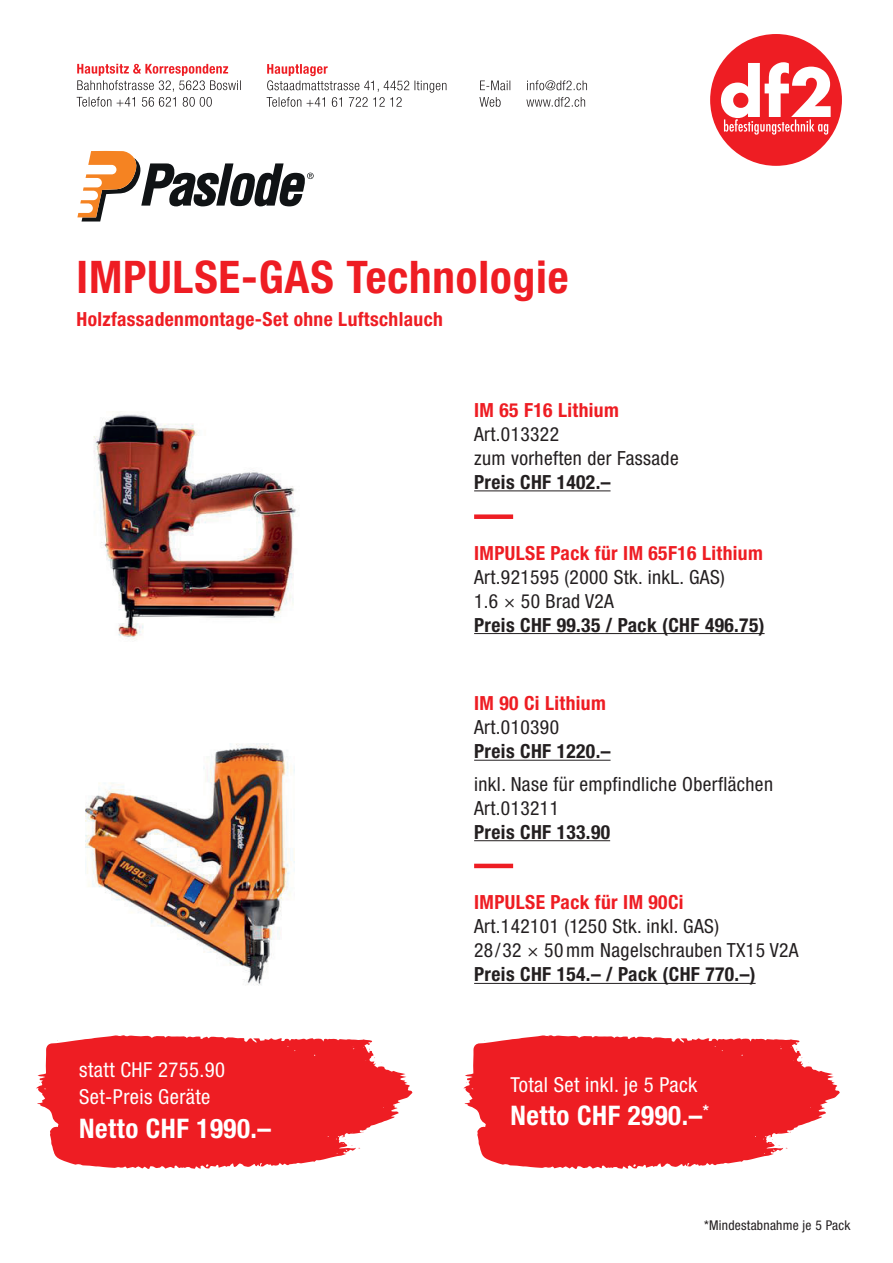
<style>
.page{position:relative;width:893px;height:1263px;background:#fff}
.page>*{position:absolute;margin:0;border:0;box-sizing:border-box;transform-origin:0 0}
.t1{font:700 condensed 45px "Helvetica Neue";letter-spacing:.02em;color:#ee1d23}
.t2{font:700 condensed 27px "Helvetica Neue";letter-spacing:.02em;color:#fff}
.t3{font:condensed 20.7px/27px "Helvetica Neue";letter-spacing:.02em;color:#fff}
.t4{font:condensed 19.5px/24px "Helvetica Neue";letter-spacing:.02em;color:#231f20}
.t5{font:700 condensed 19.5px "Helvetica Neue";letter-spacing:.02em;color:#ee1d23}
.t6{font:700 condensed 19.5px "Helvetica Neue";letter-spacing:.02em;color:#231f20}
.t7{font:condensed 13.5px "Helvetica Neue";letter-spacing:.02em;color:#231f20}
</style>
<div class="page">
<img style="left:85px;top:743px;width:210px;height:243px">
<div style="left:710px;top:34px;width:132px;height:132px;background:#ee1d23;border-radius:50%"></div>
<svg style="left:721px;top:62px;width:110px;height:73px"></svg>
<svg style="left:267px;top:64px;width:179px;height:43px"></svg>
<svg style="left:77px;top:64px;width:164px;height:43px"></svg>
<svg style="left:479px;top:97px;width:106px;height:10px"></svg>
<svg style="left:480px;top:80px;width:107px;height:10px"></svg>
<hr style="left:474px;top:490px;width:136px;height:1px;background:#231f20">
<hr style="left:474px;top:983px;width:282px;height:1px;background:#231f20">
<hr style="left:474px;top:633px;width:291px;height:1px;background:#231f20">
<hr style="left:474px;top:760px;width:136px;height:1px;background:#231f20">
<hr style="left:474px;top:840px;width:136px;height:1px;background:#231f20">
<img style="left:93px;top:414px;width:203px;height:225px">
<svg style="left:77px;top:151px;width:237px;height:70px"></svg>
<svg style="left:36px;top:1035px;width:376px;height:134px;fill:#ee1d23"></svg>
<svg style="left:345px;top:1139px;width:15px;height:10px"></svg>
<svg style="left:463px;top:1035px;width:377px;height:134px;fill:#ee1d23"></svg>
<svg style="left:772px;top:1139px;width:8px;height:7px"></svg>
<div style="left:474px;top:514px;width:39px;height:5px;background:#ee1d23"></div>
<hr style="left:474px;top:864px;width:39px;height:4px;background:#ee1d23">
<h1 class="t1" style="left:77px;top:250px;width:494px">IMPULSE-GAS Technologie</h1>
<p class="t5" style="left:77px;top:307px;width:368px">Holzfassadenmontage-Set ohne Luftschlauch</p>
<p class="t5" style="left:474px;top:398px;width:146px">IM 65 F16 Lithium</p>
<p class="t4" style="left:474px;top:422px;width:206px">Art.013322<br>zum vorheften der Fassade</p>
<p class="t6" style="left:474px;top:470px;width:138px">Preis CHF 1402.–</p>
<p class="t5" style="left:474px;top:541px;width:290px">IMPULSE Pack für IM 65F16 Lithium</p>
<p class="t4" style="left:474px;top:565px;width:252px">Art.921595 (2000 Stk. inkL. GAS)<br>1.6 × 50 Brad V2A</p>
<p class="t6" style="left:474px;top:613px;width:292px">Preis CHF 99.35 / Pack (CHF 496.75)</p>
<p class="t5" style="left:474px;top:691px;width:133px">IM 90 Ci Lithium</p>
<p class="t4" style="left:474px;top:715px;width:86px">Art.010390</p>
<p class="t6" style="left:474px;top:739px;width:138px">Preis CHF 1220.–</p>
<p class="t4" style="left:474px;top:772px;width:300px">inkl. Nase für empfindliche Oberflächen<br>Art.013211</p>
<p class="t6" style="left:474px;top:820px;width:138px">Preis CHF 133.90</p>
<p class="t3" style="left:79px;top:1056px;width:147px">statt CHF 2755.90<br>Set-Preis Geräte</p>
<h2 class="t2" style="left:79px;top:1112px;width:193px">Netto CHF 1990.–</h2>
<p class="t5" style="left:474px;top:891px;width:211px">IMPULSE Pack für IM 90Ci</p>
<p class="t4" style="left:474px;top:914px;width:326px">Art.142101 (1250 Stk. inkl. GAS)<br>28/32 × 50 mm Nagelschrauben TX15 V2A</p>
<p class="t6" style="left:474px;top:963px;width:283px">Preis CHF 154.– / Pack (CHF 770.–)</p>
<p class="t3" style="left:510px;top:1070px;width:188px">Total Set inkl. je 5 Pack</p>
<h2 class="t2" style="left:510px;top:1099px;width:200px">Netto CHF 2990.–<sup>*</sup></h2>
<p class="t7" style="left:704px;top:1217px;width:148px">*Mindestabnahme je 5 Pack</p>
</div>
